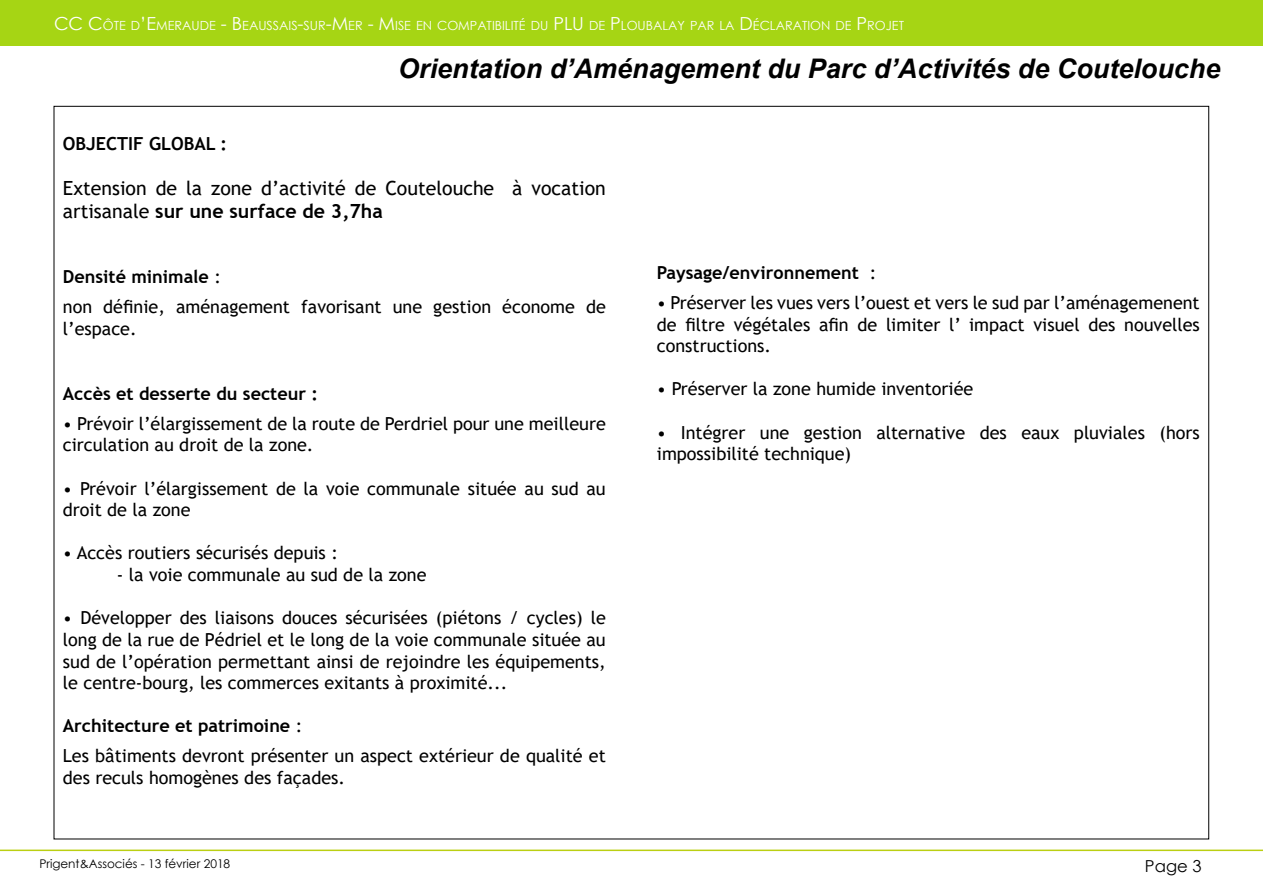
<style>
.page{position:relative;width:1263px;height:893px;background:#fff}
.page>*{position:absolute;margin:0;border:0;box-sizing:border-box;transform-origin:0 0}
.t1{font:italic 700 27px "Arial";color:#000}
.t2{font:19.5px/23.4px "Trebuchet MS";color:#000}
.t3{font:18px/21.6px "Trebuchet MS";color:#000}
.t4{font:700 18px "Trebuchet MS";color:#000}
.t5{font:16.5px "Century Gothic";color:#000}
.t6{font:12.6px "Century Gothic";color:#fff}
.t7{font:12px "Century Gothic";color:#000}
.s1{font-size:18px}
.s2{font-weight:700}
.s3{font-weight:400}
</style>
<div class="page">
<div style="left:0;top:0;width:1263px;height:46px;background:#a6d514"></div>
<p class="t6" style="left:54px;top:16px;width:510px"><span class="s1">CC C</span>ÔTE D<span class="s1">’E</span>MERAUDE <span class="s1">- B</span>EAUSSAIS<span class="s1">-</span>SUR<span class="s1">-M</span> ER <span class="s1">- M</span> ISE EN COMPATIBILITÉ DU <span class="s1">PLU</span></p>
<p class="t6" style="left:589px;top:16px;width:316px">DE <span class="s1">P</span> LOUBALAY PAR LA <span class="s1">D</span> ÉCLARATION DE <span class="s1">P</span> ROJET</p>
<h1 class="t1" style="left:398px;top:51px;width:824px">Orientation d’Aménagement du Parc d’Activités de Coutelouche</h1>
<p class="t4" style="left:63px;top:132px;width:166px">OBJECTIF GLOBAL :</p>
<p class="t2" style="left:63px;top:176px;width:544px">Extension de la zone d’activité de Coutelouche à vocation artisanale <span class="s2">sur une surface de 3,7ha</span></p>
<p class="t3" style="left:63px;top:262px;width:544px;line-height:30.2px"><span class="s2">Densité minimale</span> :<br>non définie, aménagement favorisant une gestion économe de</p>
<p class="t3" style="left:63px;top:318px;width:75px">l’espace.</p>
<p class="t4" style="left:63px;top:382px;width:257px">Accès et desserte du secteur :</p>
<p class="t3" style="left:63px;top:413px;width:544px">• Prévoir l’élargissement de la route de Perdriel pour une meilleure circulation au droit de la zone.</p>
<p class="t3" style="left:63px;top:477px;width:544px">• Prévoir l’élargissement de la voie communale située au sud au droit de la zone</p>
<p class="t3" style="left:63px;top:542px;width:277px">• Accès routiers sécurisés depuis :</p>
<p class="t3" style="left:117px;top:564px;width:311px">- la voie communale au sud de la zone</p>
<p class="t3" style="left:63px;top:607px;width:544px;text-align:justify">• Développer des liaisons douces sécurisées (piétons / cycles) le long de la rue de Pédriel et le long de la voie communale située au sud de l’opération permettant ainsi de rejoindre les équipements, le centre-bourg, les commerces exitants à proximité...</p>
<p class="t3" style="left:63px;top:711px;width:544px;line-height:30.2px"><span class="s2">Architecture et patrimoine</span> :<br>Les bâtiments devront présenter un aspect extérieur de qualité et</p>
<p class="t3" style="left:63px;top:767px;width:284px">des reculs homogènes des façades.</p>
<p class="t4" style="left:657px;top:261px;width:221px">Paysage/environnement <span class="s3">:</span></p>
<p class="t3" style="left:657px;top:292px;width:544px;text-align:justify">• Préserver les vues vers l’ouest et vers le sud par l’aménagemenent de filtre végétales afin de limiter l’ impact visuel des nouvelles constructions.</p>
<p class="t3" style="left:657px;top:378px;width:318px">• Préserver la zone humide inventoriée</p>
<p class="t3" style="left:657px;top:421px;width:544px">• Intégrer une gestion alternative des eaux pluviales (hors impossibilité technique)</p>
<p class="t7" style="left:39px;top:855px;width:192px">Prigent&amp;Associés - 13 février 2018</p>
<p class="t5" style="left:1145px;top:854px;width:58px">Page 3</p>
</div>
